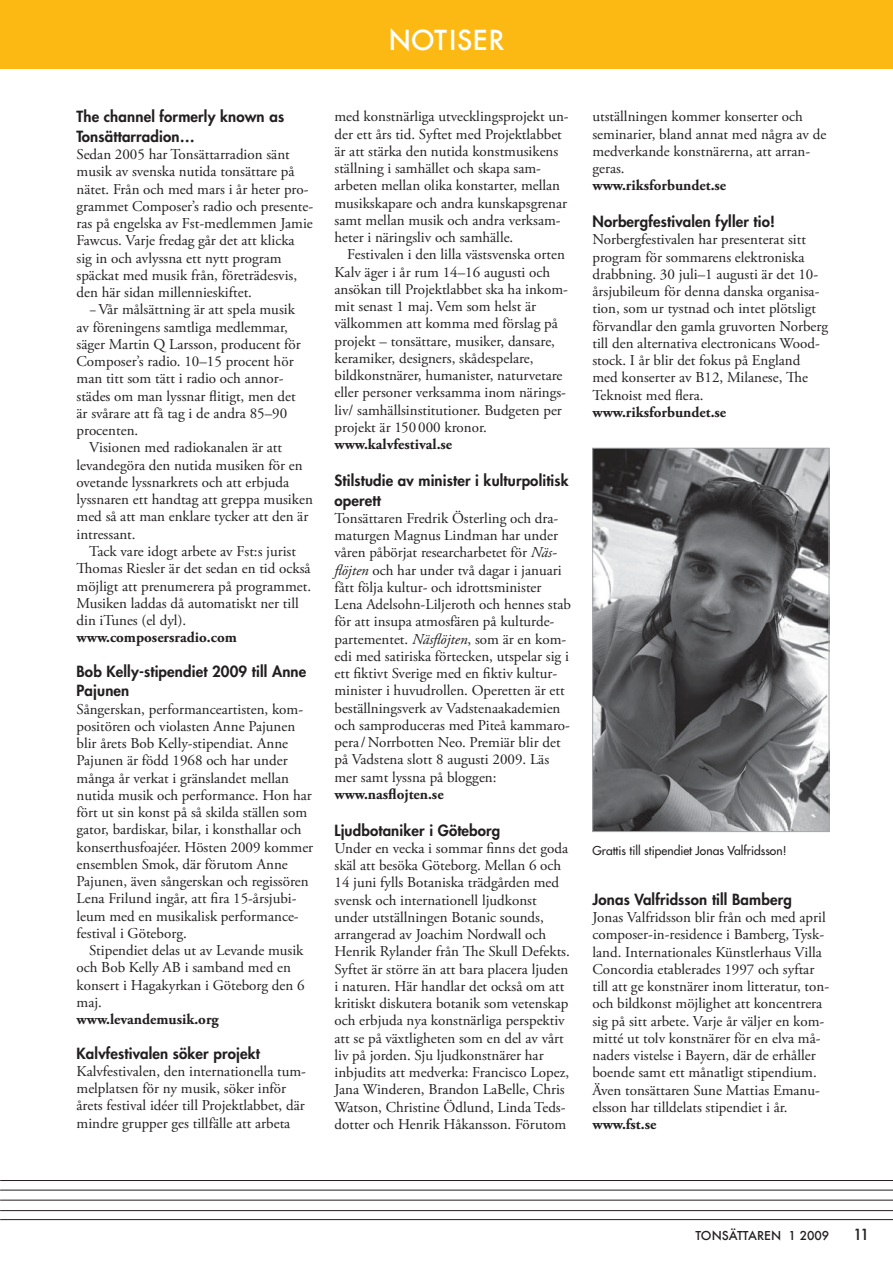
<style>
.page{position:relative;width:893px;height:1263px;background:#fff}
.page>*{position:absolute;margin:0;border:0;box-sizing:border-box;transform-origin:0 0}
.t1{font:500 27px "Futura";color:#fff}
.t2{font:15px/17.2px "Adobe Garamond Pro";color:#231f20}
.t3{font:800 15px/19.5px "Futura";letter-spacing:.01em;color:#231f20}
.t4{font:700 15px "Adobe Garamond Pro";color:#231f20}
.t5{font:500 15px "Futura";color:#231f20}
.t6{font:12px "Futura";color:#231f20}
.t7{font:500 12px "Futura";color:#231f20}
.s1{font-style:italic}
</style>
<div class="page">
<img style="left:594px;top:450px;width:233px;height:380px">
<div style="left:592px;top:448px;width:237px;height:384px;border:1px solid #a7a9ac"></div>
<hr style="left:0;top:1219px;width:893px;height:1px;background:#231f20">
<hr style="left:0;top:1210px;width:893px;height:1px;background:#231f20">
<hr style="left:0;top:1200px;width:893px;height:1px;background:#231f20">
<hr style="left:0;top:1190px;width:893px;height:1px;background:#231f20">
<hr style="left:0;top:1180px;width:893px;height:1px;background:#231f20">
<div style="left:0;top:0;width:893px;height:69px;background:#fdb913"></div>
<h1 class="t1" style="left:388px;top:21px;width:118px">NOTISER</h1>
<p class="t3" style="left:77px;top:107px;width:209px">The channel formerly known as<br>Tonsättarradion…</p>
<p class="t2" style="left:77px;top:146px;width:238px">Sedan 2005 har Tonsättarradion sänt musik av svenska nutida tonsättare på nätet. Från och med mars i år heter pro&shy;grammet Composer’s radio och presente&shy;ras på engelska av Fst-medlemmen Jamie Fawcus. Varje fredag går det att klicka sig in och avlyssna ett nytt program späckat med musik från, företrädesvis, den här sidan millennieskiftet.</p>
<p class="t2" style="left:77px;top:302px;width:226px;text-indent:13px">−Vår målsättning är att spela musik av föreningens samtliga medlemmar, säger Martin Q Larsson, producent för Composer’s radio. 10–15 procent hör man titt som tätt i radio och annor&shy;städes om man lyssnar flitigt, men det är svårare att få tag i de andra 85–90 procenten.</p>
<p class="t2" style="left:77px;top:440px;width:238px;text-indent:13px">Visionen med radiokanalen är att levandegöra den nutida musiken för en ovetande lyssnarkrets och att erbjuda lyssnaren ett handtag att greppa musiken med så att man enklare tycker att den är intressant.</p>
<p class="t2" style="left:77px;top:543px;width:236px;text-indent:13px">Tack vare idogt arbete av Fst:s jurist Thomas Riesler är det sedan en tid också möjligt att prenumerera på programmet.<br>Musiken laddas då automatiskt ner till din iTunes (el dyl).</p>
<p class="t4" style="left:77px;top:629px;width:162px">www.composersradio.com</p>
<p class="t3" style="left:77px;top:661px;width:231px">Bob Kelly-stipendiet 2009 till Anne<br>Pajunen</p>
<p class="t2" style="left:77px;top:701px;width:238px">Sångerskan, performanceartisten, kom&shy;positören och violasten Anne Pajunen blir årets Bob Kelly-stipendiat. Anne Pajunen är född 1968 och har under många år verkat i gränslandet mellan nutida musik och performance. Hon har fört ut sin konst på så skilda ställen som gator, bardiskar, bilar, i konsthallar och konserthusfoajéer. Hösten 2009 kommer ensemblen Smok, där förutom Anne Pajunen, även sångerskan och regissören Lena Frilund ingår, att fira 15-årsjubi&shy;leum med en musikalisk performance&shy;festival i Göteborg.</p>
<p class="t2" style="left:77px;top:942px;width:230px;text-indent:13px">Stipendiet delas ut av Levande musik och Bob Kelly AB i samband med en konsert i Hagakyrkan i Göteborg den 6 maj.</p>
<p class="t4" style="left:77px;top:1010px;width:144px">www.levandemusik.org</p>
<p class="t3" style="left:77px;top:1043px;width:185px">Kalvfestivalen söker projekt</p>
<p class="t2" style="left:77px;top:1063px;width:231px">Kalvfestivalen, den internationella tum&shy;melplatsen för ny musik, söker inför årets festival idéer till Projektlabbet, där mindre grupper ges tillfälle att arbeta</p>
<p class="t2" style="left:334px;top:109px;width:236px">med konstnärliga utvecklingsprojekt un&shy;der ett års tid. Syftet med Projektlabbet är att stärka den nutida konstmusikens ställning i samhället och skapa sam&shy;arbeten mellan olika konstarter, mellan musikskapare och andra kunskapsgrenar samt mellan musik och andra verksam&shy;heter i näringsliv och samhälle.</p>
<p class="t2" style="left:334px;top:247px;width:235px;text-indent:13px">Festivalen i den lilla västsvenska orten Kalv äger i år rum 14–16 augusti och ansökan till Projektlabbet ska ha inkom&shy;mit senast 1 maj. Vem som helst är välkommen att komma med förslag på projekt – tonsättare, musiker, dansare, keramiker, designers, skådespelare, bildkonstnärer, humanister, naturvetare eller personer verksamma inom närings&shy;liv/ samhällsinstitutioner. Budgeten per projekt är 150000 kronor.</p>
<p class="t4" style="left:334px;top:436px;width:119px">www.kalvfestival.se</p>
<p class="t3" style="left:334px;top:471px;width:236px">Stilstudie av minister i kulturpolitisk operett</p>
<p class="t2" style="left:334px;top:510px;width:238px">Tonsättaren Fredrik Österling och dra&shy;maturgen Magnus Lindman har under våren påbörjat researcharbetet för <span class="s1">Näs&shy;flöjten</span> och har under två dagar i januari fått följa kultur- och idrottsminister Lena Adelsohn-Liljeroth och hennes stab för att insupa atmosfären på kulturde&shy;partementet. <span class="s1">Näsflöjten</span>, som är en kom&shy;edi med satiriska förtecken, utspelar sig i ett fiktivt Sverige med en fiktiv kultur&shy;minister i huvudrollen. Operetten är ett beställningsverk av Vadstenaakademien och samproduceras med Piteå kammaro&shy;pera /Norrbotten Neo. Premiär blir det på Vadstena slott 8 augusti 2009. Läs mer samt lyssna på bloggen:</p>
<p class="t4" style="left:334px;top:785px;width:111px">www.nasflojten.se</p>
<p class="t3" style="left:334px;top:820px;width:167px">Ljudbotaniker i Göteborg</p>
<p class="t2" style="left:334px;top:840px;width:237px">Under en vecka i sommar finns det goda skäl att besöka Göteborg. Mellan 6 och 14 juni fylls Botaniska trädgården med svensk och internationell ljudkonst under utställningen Botanic sounds, arrangerad av Joachim Nordwall och Henrik Rylander från The Skull Defekts.<br>Syftet är större än att bara placera ljuden i naturen. Här handlar det också om att kritiskt diskutera botanik som vetenskap och erbjuda nya konstnärliga perspektiv att se på växtligheten som en del av vårt liv på jorden. Sju ljudkonstnärer har inbjudits att medverka: Francisco Lopez, Jana Winderen, Brandon LaBelle, Chris Watson, Christine Ödlund, Linda Teds&shy;dotter och Henrik Håkansson. Förutom</p>
<p class="t2" style="left:592px;top:109px;width:235px">utställningen kommer konserter och seminarier, bland annat med några av de medverkande konstnärerna, att arran&shy;geras.</p>
<p class="t4" style="left:592px;top:177px;width:135px">www.riksforbundet.se</p>
<p class="t3" style="left:592px;top:212px;width:184px">Norbergfestivalen fyller tio!</p>
<p class="t2" style="left:592px;top:232px;width:237px">Norbergfestivalen har presenterat sitt program för sommarens elektroniska drabbning. 30 juli–1 augusti är det 10- årsjubileum för denna danska organisa&shy;tion, som ur tystnad och intet plötsligt förvandlar den gamla gruvorten Norberg till den alternativa electronicans Wood&shy;stock. I år blir det fokus på England med konserter av B12, Milanese, The Teknoist med flera.</p>
<p class="t4" style="left:592px;top:403px;width:135px">www.riksforbundet.se</p>
<p class="t6" style="left:592px;top:843px;width:196px">Grattis till stipendiet Jonas Valfridsson!</p>
<p class="t3" style="left:592px;top:889px;width:201px">Jonas Valfridsson till Bamberg</p>
<p class="t2" style="left:592px;top:909px;width:238px">Jonas Valfridsson blir från och med april composer-in-residence i Bamberg, Tysk&shy;land. Internationales Künstlerhaus Villa Concordia etablerades 1997 och syftar till att ge konstnärer inom litteratur, ton&shy;och bildkonst möjlighet att koncentrera sig på sitt arbete. Varje år väljer en kom&shy;mitté ut tolv konstnärer för en elva må&shy;naders vistelse i Bayern, där de erhåller boende samt ett månatligt stipendium.<br>Även tonsättaren Sune Mattias Emanu&shy;elsson har tilldelats stipendiet i år.</p>
<p class="t4" style="left:592px;top:1115px;width:65px">www.fst.se</p>
<p class="t7" style="left:695px;top:1227px;width:135px">TONSÄTTAREN 1 2009</p>
<p class="t5" style="left:853px;top:1224px;width:18px">11</p>
</div>
